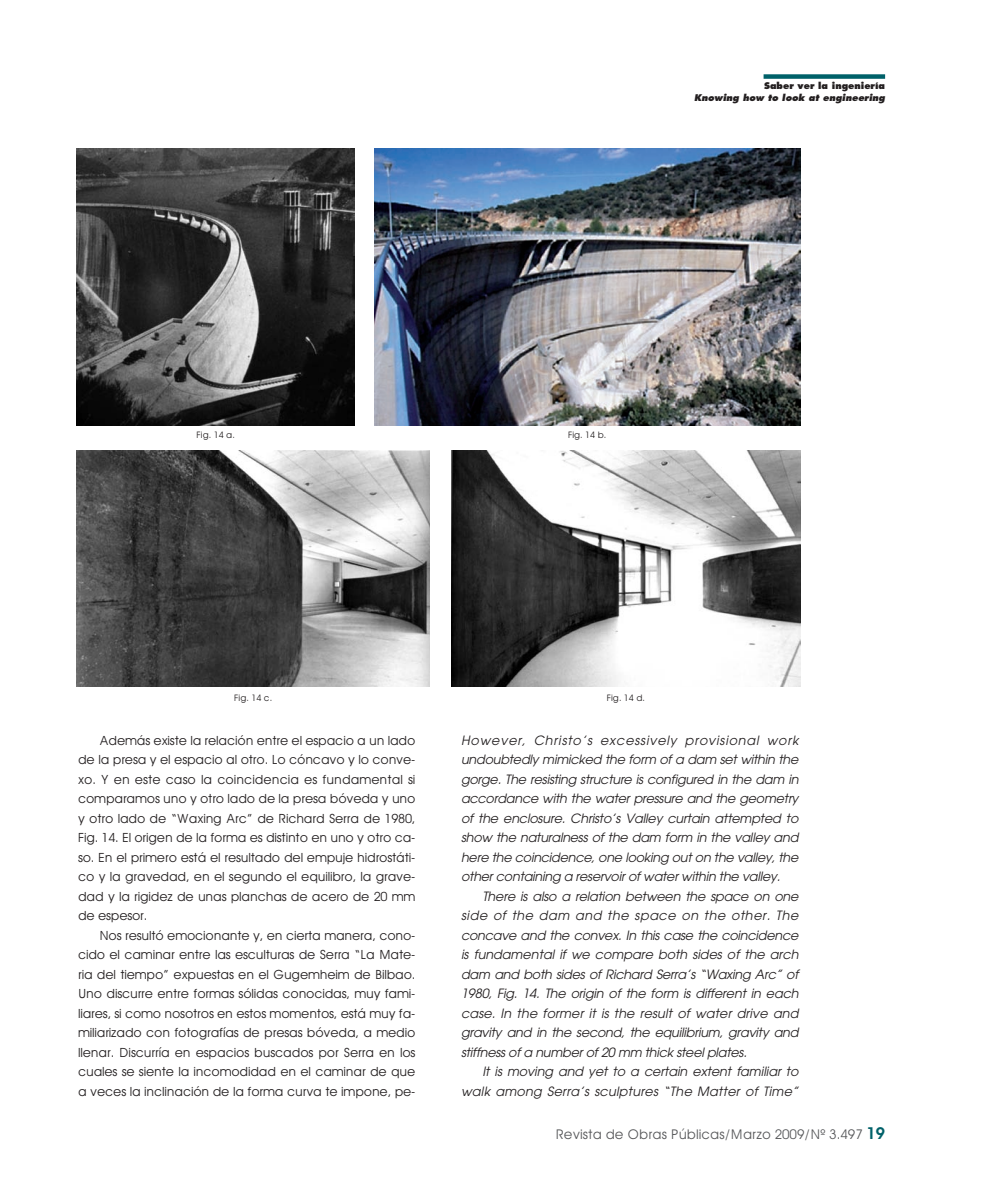
<style>
.page{position:relative;width:983px;height:1195px;background:#fff}
.page>*{position:absolute;margin:0;border:0;box-sizing:border-box;transform-origin:0 0}
.t1{font:13.5px "Avant Garde";color:#57585a}
.t2{font:12.75px/19.5px "Avant Garde";letter-spacing:-.015em;color:#231f20;text-align:justify}
.t3{font:italic 12.75px/19.5px "Avant Garde";letter-spacing:-.015em;color:#231f20;text-align:justify}
.t4{font:italic 12.75px/19.5px "Avant Garde";letter-spacing:.005em;color:#231f20;text-align:right}
.t5{font:9px "Avant Garde";color:#231f20}
.t6{font:italic 800 9px "Futura";color:#231f20}
.t7{font:800 9px "Futura";color:#231f20}
.s1{font-family:"Avant Garde Demi TT";font-size:16.5px;color:#006169}
</style>
<div class="page">
<div style="left:763px;top:74px;width:121px;height:5px;background:#006169"></div>
<img style="left:77px;top:149px;width:277px;height:276px">
<img style="left:374px;top:149px;width:425px;height:276px">
<img style="left:77px;top:451px;width:352px;height:236px">
<img style="left:451px;top:451px;width:348px;height:236px">
<p class="t7" style="left:764px;top:82px;width:122px">Saber ver la ingeniería</p>
<p class="t6" style="left:694px;top:94px;width:192px">Knowing how to look at engineering</p>
<p class="t5" style="left:196px;top:429px;width:40px">Fig. 14 a.</p>
<p class="t5" style="left:568px;top:429px;width:40px">Fig. 14 b.</p>
<p class="t5" style="left:234px;top:693px;width:39px">Fig. 14 c.</p>
<p class="t5" style="left:606px;top:693px;width:40px">Fig. 14 d.</p>
<p class="t2" style="left:78px;top:731px;width:339px;text-indent:21px">Además existe la relación entre el espacio a un lado de la presa y el espacio al otro. Lo cóncavo y lo conve&shy;xo. Y en este caso la coincidencia es fundamental si comparamos uno y otro lado de la presa bóveda y uno y otro lado de “Waxing Arc” de Richard Serra de 1980, Fig. 14. El origen de la forma es distinto en uno y otro ca&shy;so. En el primero está el resultado del empuje hidrostáti&shy;co y la gravedad, en el segundo el equilibro, la grave&shy;dad y la rigidez de unas planchas de acero de 20 mm de espesor.</p>
<p class="t2" style="left:78px;top:926px;width:339px;text-indent:21px">Nos resultó emocionante y, en cierta manera, cono&shy;cido el caminar entre las esculturas de Serra “La Mate&shy;ria del tiempo” expuestas en el Gugemheim de Bilbao.<br>Uno discurre entre formas sólidas conocidas, muy fami&shy;liares, si como nosotros en estos momentos, está muy fa&shy;miliarizado con fotografías de presas bóveda, a medio llenar. Discurría en espacios buscados por Serra en los cuales se siente la incomodidad en el caminar de que a veces la inclinación de la forma curva te impone, pe-</p>
<p class="t3" style="left:461px;top:732px;width:339px">However, Christo’s excessively provisional work undoubtedly mimicked the form of a dam set within the gorge. The resisting structure is configured in the dam in accordance with the water pressure and the geometry of the enclosure. Christo’s Valley curtain attempted to show the naturalness of the dam form in the valley and here the coincidence, one looking out on the valley, the other containing a reservoir of water within the valley.</p>
<p class="t3" style="left:461px;top:888px;width:339px;text-indent:21px">There is also a relation between the space on one side of the dam and the space on the other. The concave and the convex. In this case the coincidence is fundamental if we compare both sides of the arch dam and both sides of Richard Serra’s “Waxing Arc” of 1980, Fig. 14. The origin of the form is different in each case. In the former it is the result of water drive and gravity and in the second, the equilibrium, gravity and stiffness of a number of 20 mm thick steel plates.</p>
<p class="t4" style="left:461px;top:1063px;width:339px">It is moving and yet to a certain extent familiar to walk among Serra’s sculptures “The Matter of Time”</p>
<p class="t1" style="left:555px;top:1127px;width:331px">Revista de Obras Públicas/Marzo 2009/Nº 3.497 <span class="s1">19</span></p>
</div>
